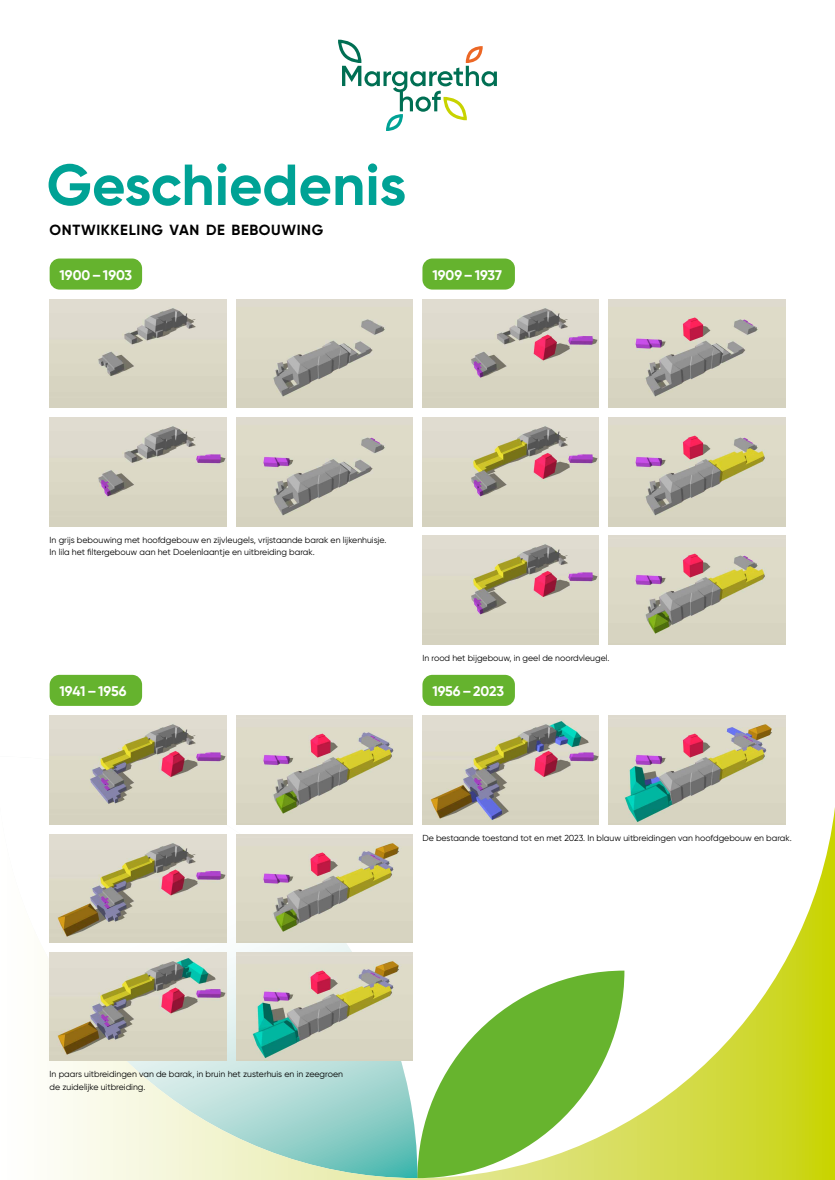
<style>
.page{position:relative;width:835px;height:1180px;background:#fff}
.page>*{position:absolute;margin:0;border:0;box-sizing:border-box;transform-origin:0 0}
.t1{font:700 57.75px "Gilroy";color:#00a295}
.t2{font:700 14.7px "Gilroy";letter-spacing:.045em;color:#000}
.t3{font:700 14px "Gilroy";color:#fff}
.t4{font:8.75px/12.2px "Gilroy";color:#000}
</style>
<div class="page">
<svg style="left:49px;top:807px;width:785px;height:373px"></svg>
<svg style="left:417px;top:970px;width:207px;height:208px;fill:#67b42e"></svg>
<svg style="left:338px;top:40px;width:159px;height:91px"></svg>
<div style="left:50px;top:258px;width:92px;height:31px;background:#65b32e;border-radius:10px"></div>
<div style="left:422px;top:258px;width:93px;height:31px;background:#65b32e;border-radius:10px"></div>
<div style="left:422px;top:675px;width:93px;height:31px;background:#65b32e;border-radius:10px"></div>
<img style="left:50px;top:299px;width:176px;height:109px">
<div style="left:50px;top:675px;width:92px;height:31px;background:#65b32e;border-radius:10px"></div>
<img style="left:50px;top:716px;width:176px;height:108px">
<img style="left:422px;top:299px;width:176px;height:109px">
<img style="left:422px;top:716px;width:176px;height:108px">
<img style="left:50px;top:418px;width:176px;height:108px">
<img style="left:50px;top:834px;width:176px;height:108px">
<img style="left:50px;top:952px;width:176px;height:108px">
<img style="left:422px;top:418px;width:176px;height:108px">
<img style="left:422px;top:536px;width:176px;height:108px">
<img style="left:236px;top:299px;width:176px;height:109px">
<img style="left:236px;top:716px;width:176px;height:108px">
<img style="left:608px;top:299px;width:177px;height:109px">
<img style="left:608px;top:716px;width:177px;height:108px">
<img style="left:236px;top:418px;width:176px;height:108px">
<img style="left:236px;top:834px;width:176px;height:108px">
<img style="left:236px;top:952px;width:176px;height:108px">
<img style="left:608px;top:418px;width:177px;height:108px">
<img style="left:608px;top:536px;width:177px;height:108px">
<h1 class="t1" style="left:47px;top:149px;width:361px">Geschiedenis</h1>
<h2 class="t2" style="left:50px;top:221px;width:275px">ONTWIKKELING VAN DE BEBOUWING</h2>
<h3 class="t3" style="left:60px;top:266px;width:74px">1900–1903</h3>
<h3 class="t3" style="left:432px;top:266px;width:71px">1909–1937</h3>
<p class="t4" style="left:50px;top:534px;width:338px">In grijs bebouwing met hoofdgebouw en zijvleugels, vrijstaande barak en lijkenhuisje.<br>In lila het filtergebouw aan het Doelenlaantje en uitbreiding barak.</p>
<p class="t4" style="left:422px;top:652px;width:189px">In rood het bijgebouw, in geel de noordvleugel.</p>
<h3 class="t3" style="left:60px;top:682px;width:68px">1941–1956</h3>
<h3 class="t3" style="left:432px;top:682px;width:73px">1956–2023</h3>
<p class="t4" style="left:422px;top:832px;width:371px">De bestaande toestand tot en met 2023. In blauw uitbreidingen van hoofdgebouw en barak.</p>
<p class="t4" style="left:50px;top:1068px;width:295px">In paars uitbreidingen van de barak, in bruin het zusterhuis en in zeegroen de zuidelijke uitbreiding.</p>
</div>
